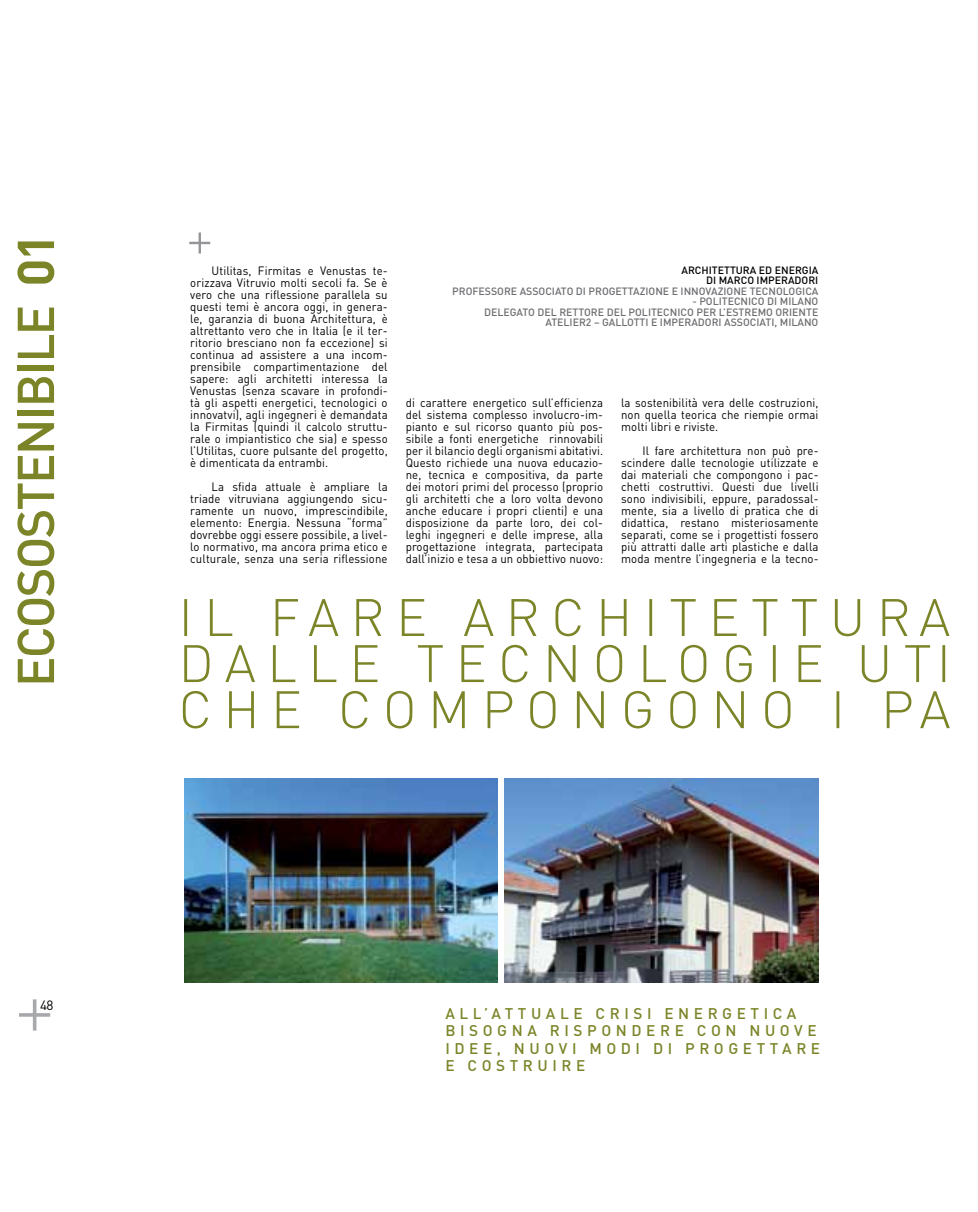
<style>
.page{position:relative;width:978px;height:1212px;background:#fff}
.page>*{position:absolute;margin:0;border:0;box-sizing:border-box;transform-origin:0 0}
.t1{font:500 51px "DIN";letter-spacing:-.04em;color:#7b8427}
.t2{font:500 15.3px/17.2px "DIN";letter-spacing:.3em;color:#7b8427}
.t3{font:13.35px "DIN";color:#000}
.t4{font:12px/12px "DIN";letter-spacing:.01em;color:#000;text-align:justify;scale:.95 1}
.t5{font:500 10.5px "DIN";color:#6d6e71}
.t6{font:500 10.5px "DIN";color:#000}
.s1{font-weight:700}
</style>
<div class="page">
<svg style="left:19px;top:999px;width:31px;height:31px"></svg>
<svg style="left:189px;top:232px;width:21px;height:21px"></svg>
<svg style="left:183px;top:691px;width:767px;height:37px"></svg>
<svg style="left:184px;top:645px;width:762px;height:37px"></svg>
<svg style="left:184px;top:598px;width:766px;height:38px"></svg>
<img style="left:184px;top:778px;width:313px;height:204px">
<img style="left:504px;top:778px;width:314px;height:204px">
<p class="t1" style="left:3px;top:687px;width:455px;rotate:-90deg">ECOSOSTENIBILE <span class="s1">01</span></p>
<p class="t3" style="left:40px;top:997px;width:15px">48</p>
<p class="t4" style="left:190px;top:264px;width:209px;text-indent:21px">Utilitas, Firmitas e Venustas te&shy;orizzava Vitruvio molti secoli fa. Se è vero che una riflessione parallela su questi temi è ancora oggi, in genera&shy;le, garanzia di buona Architettura, è altrettanto vero che in Italia (e il ter&shy;ritorio bresciano non fa eccezione) si continua ad assistere a una incom&shy;prensibile compartimentazione del sapere: agli architetti interessa la Venustas (senza scavare in profondi&shy;tà gli aspetti energetici, tecnologici o innovatvi), agli ingegneri è demandata la Firmitas (quindi il calcolo struttu&shy;rale o impiantistico che sia) e spesso l’Utilitas, cuore pulsante del progetto, è dimenticata da entrambi.</p>
<p class="t4" style="left:190px;top:480px;width:209px;text-indent:21px">La sfida attuale è ampliare la triade vitruviana aggiungendo sicu&shy;ramente un nuovo, imprescindibile, elemento: Energia. Nessuna “forma” dovrebbe oggi essere possibile, a livel&shy;lo normativo, ma ancora prima etico e culturale, senza una seria riflessione</p>
<p class="t6" style="left:682px;top:263px;width:138px">ARCHITETTURA ED ENERGIA</p>
<p class="t6" style="left:706px;top:274px;width:114px">DI MARCO IMPERADORI</p>
<p class="t5" style="left:452px;top:284px;width:368px">PROFESSORE ASSOCIATO DI PROGETTAZIONE E INNOVAZIONE TECNOLOGICA</p>
<p class="t5" style="left:692px;top:295px;width:128px">- POLITECNICO DI MILANO</p>
<p class="t5" style="left:484px;top:305px;width:336px">DELEGATO DEL RETTORE DEL POLITECNICO PER L’ESTREMO ORIENTE</p>
<p class="t5" style="left:545px;top:316px;width:274px">ATELIER2 – GALLOTTI E IMPERADORI ASSOCIATI, MILANO</p>
<p class="t4" style="left:406px;top:396px;width:209px">di carattere energetico sull’efficienza del sistema complesso involucro-im&shy;pianto e sul ricorso quanto più pos&shy;sibile a fonti energetiche rinnovabili per il bilancio degli organismi abitativi.<br>Questo richiede una nuova educazio&shy;ne, tecnica e compositiva, da parte dei motori primi del processo (proprio gli architetti che a loro volta devono anche educare i propri clienti) e una disposizione da parte loro, dei col&shy;leghi ingegneri e delle imprese, alla progettazione integrata, partecipata dall’inizio e tesa a un obbiettivo nuovo:</p>
<p class="t4" style="left:621px;top:396px;width:209px">la sostenibilità vera delle costruzioni, non quella teorica che riempie ormai molti libri e riviste.</p>
<p class="t4" style="left:621px;top:444px;width:209px;text-indent:21px">Il fare architettura non può pre&shy;scindere dalle tecnologie utilizzate e dai materiali che compongono i pac&shy;chetti costruttivi. Questi due livelli sono indivisibili, eppure, paradossal&shy;mente, sia a livello di pratica che di didattica, restano misteriosamente separati, come se i progettisti fossero più attratti dalle arti plastiche e dalla moda mentre l’ingegneria e la tecno-</p>
<p class="t2" style="left:445px;top:1004px;width:353px">ALL’ATTUALE CRISI ENERGETICA</p>
<p class="t2" style="left:445px;top:1022px;width:376px">BISOGNA RISPONDERE CON NUOVE<br>IDEE, NUOVI MODI DI PROGETTARE</p>
<p class="t2" style="left:445px;top:1056px;width:141px">E COSTRUIRE</p>
</div>
